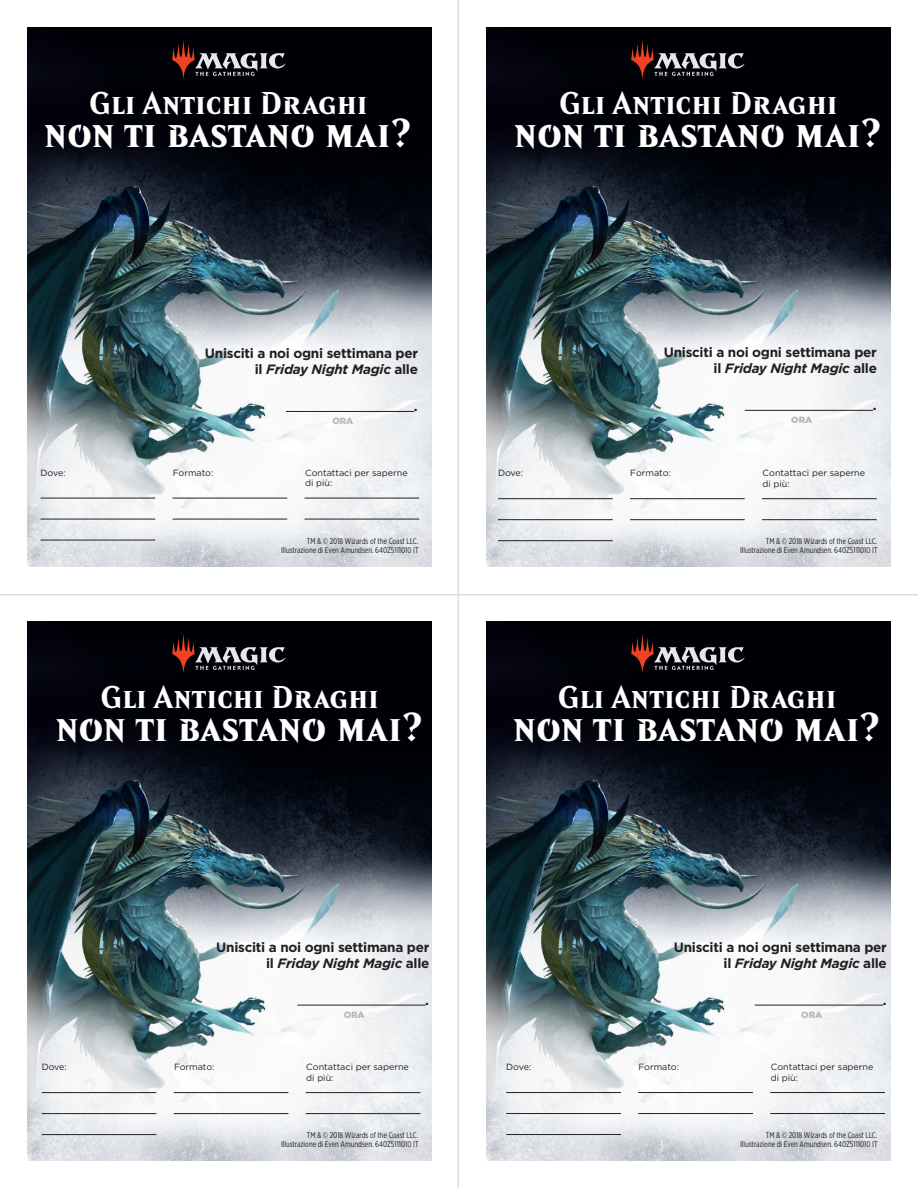
<style>
.page{position:relative;width:918px;height:1188px;background:#fff}
.page>*{position:absolute;margin:0;border:0;box-sizing:border-box;transform-origin:0 0}
.t1{font:700 40.5px "Beleren 2016 Small Caps";letter-spacing:-.01em;color:#fff}
.t2{font:700 31.5px "Beleren 2016 Small Caps";color:#fff}
.t3{font:700 13.5px "Gotham";letter-spacing:-.02em;color:#231f20}
.t4{font:italic 700 13.5px "Gotham";letter-spacing:-.02em;color:#231f20}
.body_copy{font:9px/10.8px "Gotham";color:#231f20}
.body_minor{font:900 9px "Gotham";letter-spacing:-.005em;color:#b6b7bb}
.legal{font:8.25px/9px "Gotham X Narrow";color:#231f20;text-align:right}
.s1{font-style:normal}
</style>
<div class="page">
<img style="left:27px;top:27px;width:405px;height:540px">
<img style="left:27px;top:621px;width:405px;height:540px">
<img style="left:486px;top:27px;width:405px;height:540px">
<img style="left:486px;top:621px;width:405px;height:540px">
<hr style="left:0;top:594px;width:918px;height:2px;background:#dcdddf">
<hr style="left:458px;top:0;width:1px;height:1188px;background:#dcdddf">
<svg style="left:172px;top:40px;width:114px;height:38px;background:#382e31"></svg>
<svg style="left:172px;top:634px;width:114px;height:38px;background:#382e31"></svg>
<svg style="left:631px;top:40px;width:114px;height:38px;background:#382e31"></svg>
<svg style="left:631px;top:634px;width:114px;height:38px;background:#382e31"></svg>
<hr style="left:40px;top:498px;width:115px;height:1px;background:#231f20">
<hr style="left:40px;top:519px;width:115px;height:1px;background:#231f20">
<hr style="left:40px;top:540px;width:115px;height:1px;background:#231f20">
<hr style="left:172px;top:498px;width:115px;height:1px;background:#231f20">
<hr style="left:172px;top:519px;width:115px;height:1px;background:#231f20">
<hr style="left:304px;top:498px;width:115px;height:1px;background:#231f20">
<hr style="left:304px;top:519px;width:115px;height:1px;background:#231f20">
<hr style="left:286px;top:411px;width:128px;height:1px;background:#231f20">
<hr style="left:745px;top:410px;width:128px;height:1px;background:#231f20">
<hr style="left:297px;top:1005px;width:129px;height:1px;background:#231f20">
<hr style="left:755px;top:1005px;width:128px;height:1px;background:#231f20">
<hr style="left:498px;top:498px;width:115px;height:1px;background:#231f20">
<hr style="left:498px;top:519px;width:115px;height:1px;background:#231f20">
<hr style="left:498px;top:540px;width:115px;height:1px;background:#231f20">
<hr style="left:630px;top:498px;width:115px;height:1px;background:#231f20">
<hr style="left:630px;top:519px;width:115px;height:1px;background:#231f20">
<hr style="left:762px;top:498px;width:115px;height:1px;background:#231f20">
<hr style="left:762px;top:519px;width:115px;height:1px;background:#231f20">
<hr style="left:506px;top:1092px;width:115px;height:1px;background:#231f20">
<hr style="left:506px;top:1113px;width:115px;height:1px;background:#231f20">
<hr style="left:506px;top:1134px;width:115px;height:1px;background:#231f20">
<hr style="left:638px;top:1092px;width:115px;height:1px;background:#231f20">
<hr style="left:638px;top:1113px;width:115px;height:1px;background:#231f20">
<hr style="left:770px;top:1092px;width:115px;height:1px;background:#231f20">
<hr style="left:770px;top:1113px;width:115px;height:1px;background:#231f20">
<hr style="left:42px;top:1092px;width:114px;height:1px;background:#231f20">
<hr style="left:42px;top:1113px;width:114px;height:1px;background:#231f20">
<hr style="left:42px;top:1134px;width:114px;height:1px;background:#231f20">
<hr style="left:174px;top:1092px;width:114px;height:1px;background:#231f20">
<hr style="left:174px;top:1113px;width:114px;height:1px;background:#231f20">
<hr style="left:306px;top:1092px;width:114px;height:1px;background:#231f20">
<hr style="left:306px;top:1113px;width:114px;height:1px;background:#231f20">
<h2 class="t2" style="left:89px;top:83px;width:280px">Gli Antichi Draghi</h2>
<h1 class="t1" style="left:44px;top:107px;width:370px">non ti bastano mai?</h1>
<h3 class="t3" style="left:205px;top:344px;width:215px">Unisciti a noi ogni settimana per</h3>
<h3 class="t4" style="left:255px;top:361px;width:165px"><span class="s1">il</span> Friday Night Magic <span class="s1">alle</span></h3>
<h3 class="t3" style="left:414px;top:397px;width:5px">.</h3>
<p class="body_minor" style="left:332px;top:415px;width:22px">ORA</p>
<h2 class="t2" style="left:559px;top:83px;width:280px">Gli Antichi Draghi</h2>
<h1 class="t1" style="left:514px;top:107px;width:370px">non ti bastano mai?</h1>
<h3 class="t3" style="left:664px;top:343px;width:215px">Unisciti a noi ogni settimana per</h3>
<h3 class="t4" style="left:714px;top:359px;width:165px"><span class="s1">il</span> Friday Night Magic <span class="s1">alle</span></h3>
<h3 class="t3" style="left:873px;top:396px;width:5px">.</h3>
<p class="body_minor" style="left:791px;top:414px;width:22px">ORA</p>
<p class="body_copy" style="left:40px;top:467px;width:27px">Dove:</p>
<p class="body_copy" style="left:173px;top:467px;width:42px">Formato:</p>
<p class="body_copy" style="left:305px;top:467px;width:104px">Contattaci per saperne di più:</p>
<p class="body_copy" style="left:498px;top:467px;width:27px">Dove:</p>
<p class="body_copy" style="left:630px;top:467px;width:42px">Formato:</p>
<p class="body_copy" style="left:763px;top:467px;width:104px">Contattaci per saperne di più:</p>
<p class="legal" style="left:281px;top:536px;width:139px">TM &amp; © 2018 Wizards of the Coast LLC.<br>Illustrazione di Even Amundsen. 640Z5111010 IT</p>
<h2 class="t2" style="left:100px;top:677px;width:280px">Gli Antichi Draghi</h2>
<h1 class="t1" style="left:56px;top:701px;width:370px">non ti bastano mai?</h1>
<p class="legal" style="left:740px;top:536px;width:139px">TM &amp; © 2018 Wizards of the Coast LLC.<br>Illustrazione di Even Amundsen. 640Z5111010 IT</p>
<h2 class="t2" style="left:558px;top:677px;width:280px">Gli Antichi Draghi</h2>
<h1 class="t1" style="left:513px;top:701px;width:370px">non ti bastano mai?</h1>
<h3 class="t3" style="left:216px;top:938px;width:215px">Unisciti a noi ogni settimana per</h3>
<h3 class="t4" style="left:266px;top:954px;width:165px"><span class="s1">il</span> Friday Night Magic <span class="s1">alle</span></h3>
<h3 class="t3" style="left:425px;top:991px;width:5px">.</h3>
<p class="body_minor" style="left:344px;top:1008px;width:22px">ORA</p>
<h3 class="t3" style="left:674px;top:938px;width:215px">Unisciti a noi ogni settimana per</h3>
<h3 class="t4" style="left:724px;top:954px;width:165px"><span class="s1">il</span> Friday Night Magic <span class="s1">alle</span></h3>
<h3 class="t3" style="left:883px;top:991px;width:5px">.</h3>
<p class="body_minor" style="left:801px;top:1008px;width:22px">ORA</p>
<p class="body_copy" style="left:42px;top:1061px;width:27px">Dove:</p>
<p class="body_copy" style="left:174px;top:1061px;width:42px">Formato:</p>
<p class="body_copy" style="left:306px;top:1061px;width:104px">Contattaci per saperne di più:</p>
<p class="body_copy" style="left:506px;top:1061px;width:27px">Dove:</p>
<p class="body_copy" style="left:639px;top:1061px;width:42px">Formato:</p>
<p class="body_copy" style="left:771px;top:1061px;width:104px">Contattaci per saperne di più:</p>
<p class="legal" style="left:281px;top:1130px;width:139px">TM &amp; © 2018 Wizards of the Coast LLC.<br>Illustrazione di Even Amundsen. 640Z5111010 IT</p>
<p class="legal" style="left:740px;top:1130px;width:139px">TM &amp; © 2018 Wizards of the Coast LLC.<br>Illustrazione di Even Amundsen. 640Z5111010 IT</p>
</div>
